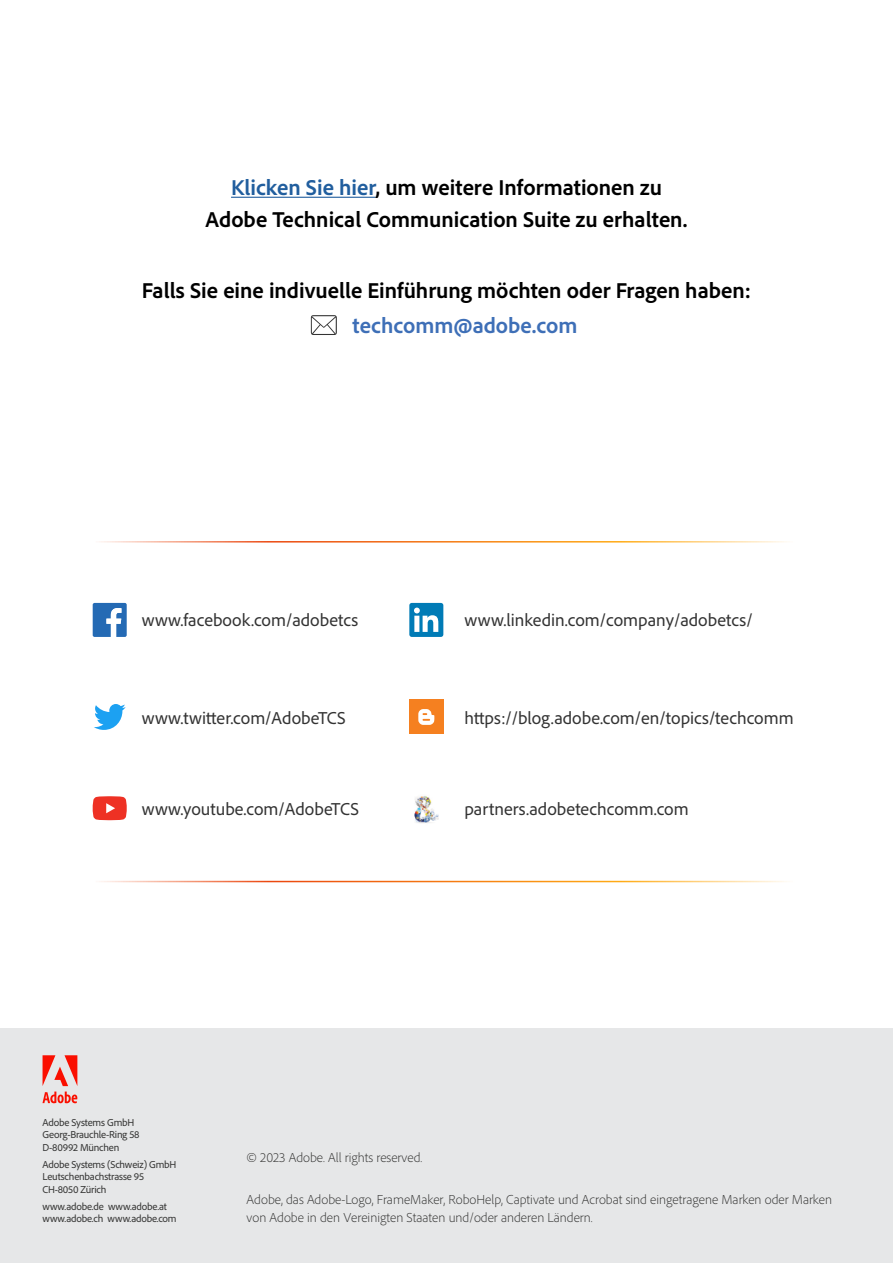
<style>
.page{position:relative;width:893px;height:1263px;background:#fff}
.page>*{position:absolute;margin:0;border:0;box-sizing:border-box;transform-origin:0 0}
.Body_15pt_Bold_Cente{font:700 22.5px "Adobe Clean";color:#000}
.Body_15pt_Bold_Cente-2{font:700 22.5px "Adobe Clean";color:#3e6fb7}
.Body_12pt{font:18px "Adobe Clean";color:#333}
.Copyright{font:300 13.5px/18px "Adobe Clean";color:#343433}
.Address{font:10.5px/12.6px "Adobe Clean";letter-spacing:-.02em;color:#343433}
.s1{color:#215e9e}
</style>
<div class="page">
<div style="left:0;top:1028px;width:893px;height:235px;background:#e6e7e8"></div>
<svg style="left:93px;top:603px;width:34px;height:34px"></svg>
<svg style="left:94px;top:704px;width:32px;height:26px"></svg>
<div style="left:409px;top:603px;width:34px;height:34px;background:#007bb6;border-radius:2px"></div>
<svg style="left:414px;top:608px;width:24px;height:24px"></svg>
<svg style="left:93px;top:796px;width:34px;height:24px"></svg>
<img style="left:414px;top:796px;width:25px;height:27px">
<div style="left:409px;top:700px;width:34px;height:34px;background:#f58020"></div>
<svg style="left:418px;top:709px;width:16px;height:16px"></svg>
<svg style="left:43px;top:1055px;width:34px;height:48px"></svg>
<svg style="left:311px;top:315px;width:26px;height:20px"></svg>
<hr style="left:231px;top:197px;width:144px;height:1px;background:#215e9e">
<p class="Body_15pt_Bold_Cente" style="left:231px;top:173px;width:432px"><span class="s1">Klicken Sie hier</span>, um weitere Informationen zu</p>
<p class="Body_15pt_Bold_Cente" style="left:205px;top:204px;width:483px">Adobe Technical Communication Suite zu erhalten.</p>
<p class="Body_15pt_Bold_Cente" style="left:142px;top:275px;width:611px">Falls Sie eine indivuelle Einführung möchten oder Fragen haben:</p>
<p class="Body_15pt_Bold_Cente-2" style="left:353px;top:311px;width:226px">techcomm@adobe.com</p>
<p class="Body_12pt" style="left:142px;top:609px;width:218px">www.facebook.com/adobetcs</p>
<p class="Body_12pt" style="left:142px;top:706px;width:206px">www.twitter.com/AdobeTCS</p>
<p class="Body_12pt" style="left:464px;top:609px;width:290px">www.linkedin.com/company/adobetcs/</p>
<p class="Body_12pt" style="left:464px;top:706px;width:331px">https://blog.adobe.com/en/topics/techcomm</p>
<p class="Body_12pt" style="left:142px;top:797px;width:219px">www.youtube.com/AdobeTCS</p>
<p class="Body_12pt" style="left:464px;top:797px;width:226px">partners.adobetechcomm.com</p>
<p class="Address" style="left:43px;top:1115px;width:93px">Adobe Systems GmbH</p>
<p class="Address" style="left:43px;top:1128px;width:99px">Georg-Brauchle-Ring 58<br>D-80992 München</p>
<p class="Address" style="left:43px;top:1157px;width:135px">Adobe Systems (Schweiz) GmbH</p>
<p class="Address" style="left:43px;top:1170px;width:103px">Leutschenbachstrasse 95<br>CH-8050 Zürich</p>
<p class="Address" style="left:43px;top:1200px;width:136px">www.adobe.de www.adobe.at www.adobe.ch www.adobe.com</p>
<p class="Copyright" style="left:247px;top:1148px;width:177px">© 2023 Adobe. All rights reserved.</p>
<p class="Copyright" style="left:247px;top:1190px;width:587px">Adobe, das Adobe-Logo, FrameMaker, RoboHelp, Captivate und Acrobat sind eingetragene Marken oder Marken von Adobe in den Vereinigten Staaten und/oder anderen Ländern.</p>
</div>
